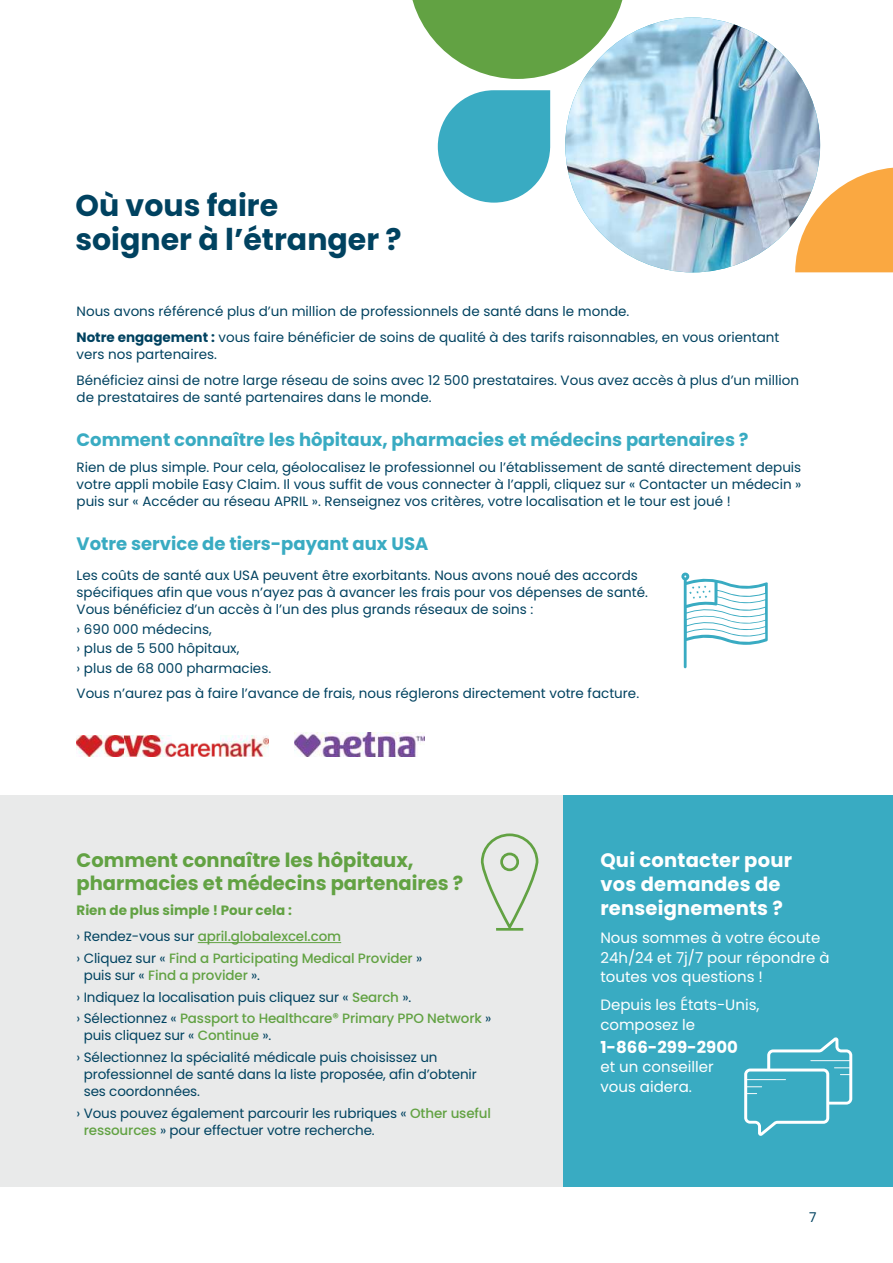
<style>
.page{position:relative;width:893px;height:1263px;background:#fff}
.page>*{position:absolute;margin:0;border:0;box-sizing:border-box;transform-origin:0 0}
.t1{font:700 30px/34.5px "Poppins";color:#004260}
.t2{font:700 19.5px/22.5px "Poppins";color:#62a243}
.t3{font:700 19.5px/24px "Poppins";letter-spacing:.01em;color:#fff}
.t4{font:700 18px "Poppins";color:#39abc2}
.t5{font:700 16.5px "Poppins";color:#fff}
.t6{font:15px/19.5px "Poppins";color:#fff}
.t7{font:13.5px/17.2px "Poppins";color:#004260}
.t8{font:500 13.5px/17.2px "Poppins";letter-spacing:-.01em;color:#62a243}
.t9{font:700 13.5px/25.8px "Poppins";color:#62a243}
.s1{font-weight:700}
.s2{font-weight:400;color:#004260}
.s3{font-weight:500}
.s4{font-weight:500;color:#62a243}
.s5{font-weight:500;font-size:12.6px;color:#62a243}
</style>
<div class="page">
<img style="left:565px;top:18px;width:255px;height:254px;border-radius:127px">
<svg style="left:438px;top:90px;width:112px;height:113px"></svg>
<svg style="left:412px;top:0;width:215px;height:79px"></svg>
<div style="left:0;top:795px;width:893px;height:391px;background:#e9eaea"></div>
<div style="left:563px;top:795px;width:330px;height:391px;background:#39abc2"></div>
<svg style="left:480px;top:833px;width:59px;height:98px"></svg>
<hr style="left:496px;top:928px;width:27px;height:3px;background:#62a243">
<svg style="left:681px;top:573px;width:87px;height:95px"></svg>
<img style="left:294px;top:733px;width:130px;height:24px">
<img style="left:77px;top:735px;width:191px;height:22px">
<svg style="left:795px;top:167px;width:98px;height:105px"></svg>
<hr style="left:198px;top:942px;width:143px;height:1px;background:#62a243">
<svg style="left:744px;top:1037px;width:108px;height:99px"></svg>
<h1 class="t1" style="left:75px;top:188px;width:328px">Où vous faire soigner à l’étranger ?</h1>
<p class="t7" style="left:77px;top:299px;width:704px;line-height:25.8px">Nous avons référencé plus d’un million de professionnels de santé dans le monde.<br><span class="s1">Notre engagement :</span> vous faire bénéficier de soins de qualité à des tarifs raisonnables, en vous orientant</p>
<p class="t7" style="left:77px;top:342px;width:724px;line-height:25.8px">vers nos partenaires.<br>Bénéficiez ainsi de notre large réseau de soins avec 12 500 prestataires. Vous avez accès à plus d’un million</p>
<p class="t7" style="left:77px;top:389px;width:357px">de prestataires de santé partenaires dans le monde.</p>
<h3 class="t4" style="left:77px;top:428px;width:673px">Comment connaître les hôpitaux, pharmacies et médecins partenaires ?</h3>
<p class="t7" style="left:77px;top:458px;width:726px;text-align:justify">Rien de plus simple. Pour cela, géolocalisez le professionnel ou l’établissement de santé directement depuis votre appli mobile Easy Claim. Il vous suffit de vous connecter à l’appli, cliquez sur « Contacter un médecin » puis sur « Accéder au réseau APRIL ». Renseignez vos critères, votre localisation et le tour est joué !</p>
<h3 class="t4" style="left:77px;top:532px;width:353px">Votre service de tiers-payant aux USA</h3>
<p class="t7" style="left:77px;top:567px;width:573px">Les coûts de santé aux USA peuvent être exorbitants. Nous avons noué des accords spécifiques afin que vous n’ayez pas à avancer les frais pour vos dépenses de santé.<br>Vous bénéficiez d’un accès à l’un des plus grands réseaux de soins :</p>
<p class="t7" style="left:77px;top:620px;width:196px;line-height:19.4px">› 690 000 médecins,<br>› plus de 5 500 hôpitaux,<br>› plus de 68 000 pharmacies.</p>
<p class="t7" style="left:77px;top:685px;width:564px">Vous n’aurez pas à faire l’avance de frais, nous réglerons directement votre facture.</p>
<h2 class="t2" style="left:77px;top:849px;width:388px">Comment connaître les hôpitaux, pharmacies et médecins partenaires ?</h2>
<p class="t9" style="left:77px;top:898px;width:266px">Rien de plus simple ! Pour cela :<br><span class="s2">› Rendez-vous sur</span> <span class="s3">april.globalexcel.com</span></p>
<p class="t8" style="left:84px;top:949px;width:340px;text-indent:-7px"><span class="s2">› Cliquez sur «</span> Find a Participating Medical Provider <span class="s2">» puis sur «</span> Find a provider <span class="s2">».</span></p>
<p class="t7" style="left:77px;top:986px;width:416px;line-height:21.5px">› Indiquez la localisation puis cliquez sur « <span class="s4">Search</span> ».<br>› Sélectionnez « <span class="s4">Passport to Healthcare</span><span class="s5">®</span> <span class="s4">Primary PPO Network</span> »</p>
<p class="t7" style="left:77px;top:1025px;width:363px;line-height:21.5px;text-indent:7px">puis cliquez sur « <span class="s4">Continue</span> ».<br>› Sélectionnez la spécialité médicale puis choisissez un</p>
<p class="t7" style="left:84px;top:1066px;width:395px">professionnel de santé dans la liste proposée, afin d’obtenir ses coordonnées.</p>
<p class="t7" style="left:84px;top:1104px;width:409px;text-indent:-7px">› Vous pouvez également parcourir les rubriques « <span class="s4">Other useful ressources</span> » pour effectuer votre recherche.</p>
<h2 class="t3" style="left:600px;top:848px;width:193px">Qui contacter pour vos demandes de renseignements ?</h2>
<p class="t6" style="left:600px;top:928px;width:231px">Nous sommes à votre écoute<br>24h/24 et 7j/7 pour répondre à toutes vos questions !</p>
<p class="t6" style="left:600px;top:995px;width:161px">Depuis les États-Unis, composez le</p>
<p class="t5" style="left:600px;top:1036px;width:139px">1-866-299-2900</p>
<p class="t6" style="left:600px;top:1057px;width:115px">et un conseiller vous aidera.</p>
<p class="t7" style="left:809px;top:1209px;width:9px">7</p>
</div>
